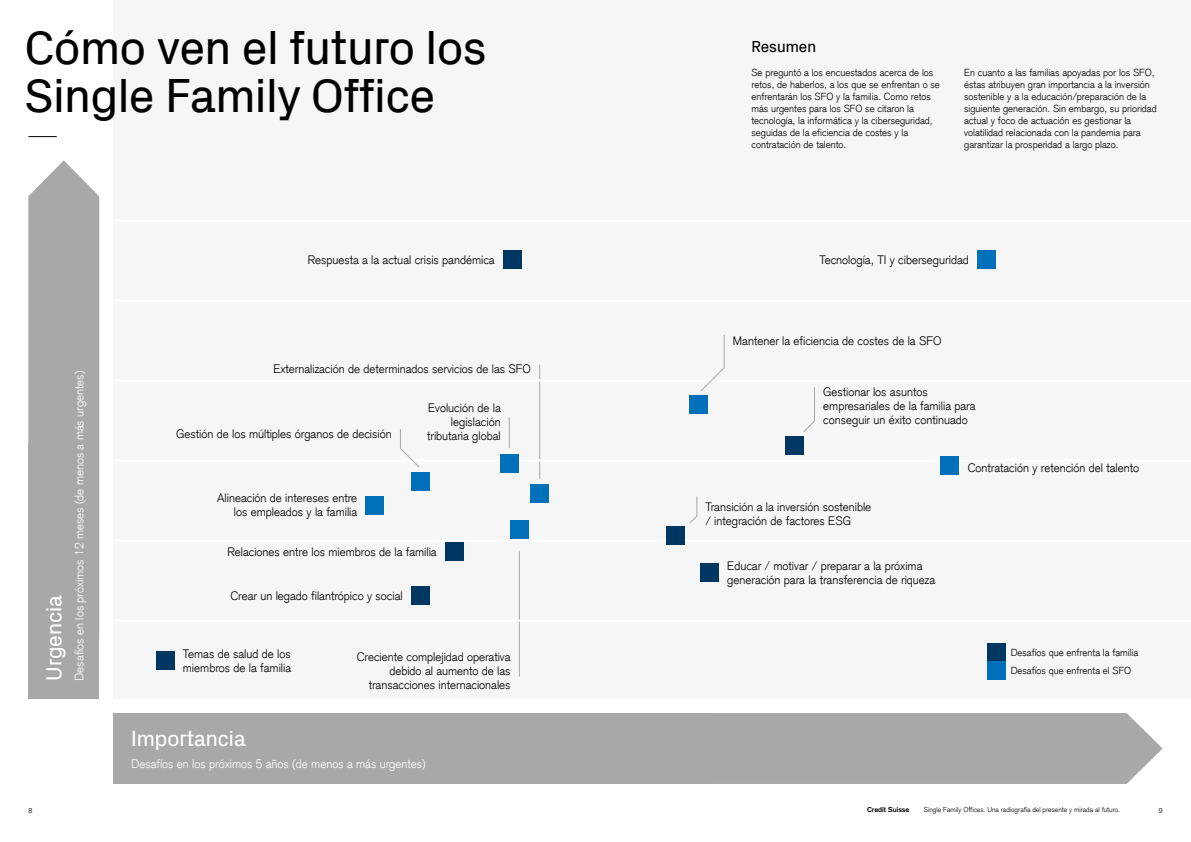
<style>
.page{position:relative;width:1191px;height:842px;background:#fff}
.page>*{position:absolute;margin:0;border:0;box-sizing:border-box;transform-origin:0 0}
.t1{font:48px/48px "Credit Suisse Headline";color:#000}
.t2{font:22px "Credit Suisse Headline";color:#fff}
.t3{font:16px "Credit Suisse Headline";color:#000}
.t4{font:300 12px/14px "Credit Suisse Type";color:#000}
.t5{font:300 12px "Credit Suisse Type";color:#fff}
.t6{font:300 10px/18.4px "Credit Suisse Type";color:#000}
.t7{font:300 7px "Credit Suisse Type";color:#000}
.t8{font:700 7px "Credit Suisse Type";color:#000}
</style>
<div class="page">
<div style="left:113px;top:0;width:1078px;height:699px;background:#f6f6f6"></div>
<div style="left:503px;top:251px;width:18px;height:18px;background:#003662"></div>
<div style="left:510px;top:520px;width:19px;height:19px;background:#0070ba"></div>
<div style="left:977px;top:251px;width:18px;height:18px;background:#0070ba"></div>
<div style="left:689px;top:395px;width:19px;height:18px;background:#0070ba"></div>
<div style="left:531px;top:484px;width:18px;height:19px;background:#0070ba"></div>
<div style="left:366px;top:496px;width:18px;height:18px;background:#0070ba"></div>
<div style="left:445px;top:542px;width:18px;height:18px;background:#003662"></div>
<div style="left:700px;top:563px;width:19px;height:18px;background:#003662"></div>
<div style="left:411px;top:586px;width:18px;height:18px;background:#003662"></div>
<svg style="left:28px;top:136px;width:29px;height:1px"></svg>
<hr style="left:519px;top:551px;width:1px;height:125px;background:#a8a8a7">
<hr style="left:539px;top:364px;width:1px;height:115px;background:#a8a8a7">
<hr style="left:509px;top:417px;width:1px;height:31px;background:#a8a8a7">
<div style="left:785px;top:436px;width:18px;height:19px;background:#003662"></div>
<div style="left:411px;top:472px;width:18px;height:18px;background:#0070ba"></div>
<div style="left:156px;top:652px;width:18px;height:18px;background:#003662"></div>
<div style="left:113px;top:713px;width:596px;height:71px;background:#a8a8a7"></div>
<hr style="left:0;top:219px;width:1191px;height:2px;background:#fff">
<hr style="left:0;top:299px;width:1191px;height:2px;background:#fff">
<hr style="left:0;top:379px;width:1191px;height:2px;background:#fff">
<hr style="left:0;top:459px;width:1191px;height:2px;background:#fff">
<hr style="left:0;top:539px;width:1191px;height:2px;background:#fff">
<hr style="left:0;top:619px;width:1191px;height:2px;background:#fff">
<svg style="left:28px;top:160px;width:71px;height:284px;background:#aeaead"></svg>
<div style="left:709px;top:713px;width:453px;height:71px;background:#a8a8a7"></div>
<div style="left:28px;top:444px;width:71px;height:255px;background:#a8a8a7"></div>
<svg style="left:803px;top:387px;width:12px;height:45px"></svg>
<svg style="left:700px;top:335px;width:24px;height:57px"></svg>
<svg style="left:400px;top:429px;width:20px;height:39px"></svg>
<svg style="left:689px;top:496px;width:8px;height:28px"></svg>
<div style="left:666px;top:526px;width:19px;height:18px;background:#003662"></div>
<div style="left:940px;top:456px;width:19px;height:19px;background:#0070ba"></div>
<div style="left:500px;top:454px;width:18px;height:18px;background:#0070ba"></div>
<div style="left:987px;top:643px;width:18px;height:19px;background:#003662"></div>
<div style="left:987px;top:662px;width:18px;height:18px;background:#0070ba"></div>
<h1 class="t1" style="left:25px;top:21px;width:463px">Cómo ven el futuro los<br>Single Family Office</h1>
<p class="t3" style="left:751px;top:35px;width:66px">Resumen</p>
<p class="t6" style="left:751px;top:64px;width:183px">Se preguntó a los encuestados acerca de los</p>
<p class="t6" style="left:964px;top:64px;width:192px">En cuanto a las familias apoyadas por los SFO,</p>
<p class="t6" style="left:751px;top:76px;width:190px">retos, de haberlos, a los que se enfrentan o se</p>
<p class="t6" style="left:964px;top:76px;width:187px">éstas atribuyen gran importancia a la inversión</p>
<p class="t6" style="left:751px;top:88px;width:181px">enfrentarán los SFO y la familia. Como retos</p>
<p class="t6" style="left:964px;top:88px;width:184px">sostenible y a la educación/preparación de la</p>
<p class="t6" style="left:751px;top:100px;width:164px">más urgentes para los SFO se citaron la</p>
<p class="t6" style="left:964px;top:100px;width:194px">siguiente generación. Sin embargo, su prioridad</p>
<p class="t6" style="left:751px;top:112px;width:183px">tecnología, la informática y la ciberseguridad,</p>
<p class="t6" style="left:964px;top:112px;width:168px">actual y foco de actuación es gestionar la</p>
<p class="t6" style="left:751px;top:124px;width:158px">seguidas de la eficiencia de costes y la</p>
<p class="t6" style="left:964px;top:124px;width:178px">volatilidad relacionada con la pandemia para</p>
<p class="t6" style="left:751px;top:136px;width:96px">contratación de talento.</p>
<p class="t6" style="left:964px;top:136px;width:156px">garantizar la prosperidad a largo plazo.</p>
<p class="t4" style="left:308px;top:253px;width:188px">Respuesta a la actual crisis pandémica</p>
<p class="t4" style="left:819px;top:253px;width:151px">Tecnología, TI y ciberseguridad</p>
<p class="t2" style="left:38px;top:681px;width:87px;rotate:-90deg">Urgencia</p>
<p class="t5" style="left:72px;top:681px;width:311px;rotate:-90deg">Desafíos en los próximos 12 meses (de menos a más urgentes)</p>
<p class="t4" style="left:273px;top:362px;width:259px">Externalización de determinados servicios de las SFO</p>
<p class="t4" style="left:428px;top:401px;width:74px;text-align:right">Evolución de la legislación</p>
<p class="t4" style="left:176px;top:427px;width:217px">Gestión de los múltiples órganos de decisión</p>
<p class="t4" style="left:427px;top:429px;width:75px">tributaria global</p>
<p class="t4" style="left:217px;top:491px;width:142px;text-align:right">Alineación de intereses entre los empleados y la familia</p>
<p class="t4" style="left:227px;top:545px;width:211px">Relaciones entre los miembros de la familia</p>
<p class="t4" style="left:230px;top:588px;width:174px">Crear un legado filantrópico y social</p>
<p class="t4" style="left:733px;top:333px;width:210px">Mantener la eficiencia de costes de la SFO</p>
<p class="t4" style="left:823px;top:384px;width:154px">Gestionar los asuntos empresariales de la familia para conseguir un éxito continuado</p>
<p class="t4" style="left:705px;top:500px;width:167px">Transición a la inversión sostenible / integración de factores ESG</p>
<p class="t4" style="left:727px;top:559px;width:209px">Educar / motivar / preparar a la próxima generación para la transferencia de riqueza</p>
<p class="t4" style="left:967px;top:461px;width:173px">Contratación y retención del talento</p>
<p class="t4" style="left:183px;top:647px;width:110px">Temas de salud de los miembros de la familia</p>
<p class="t6" style="left:1010px;top:643px;width:129px">Desafíos que enfrenta la familia<br>Desafíos que enfrenta el SFO</p>
<p class="t4" style="left:357px;top:650px;width:155px;text-align:right">Creciente complejidad operativa debido al aumento de las transacciones internacionales</p>
<p class="t2" style="left:131px;top:723px;width:116px">Importancia</p>
<p class="t5" style="left:131px;top:757px;width:296px">Desafíos en los próximos 5 años (de menos a más urgentes)</p>
<p class="t7" style="left:28px;top:806px;width:5px">8</p>
<p class="t8" style="left:867px;top:806px;width:44px">Credit Suisse</p>
<p class="t7" style="left:923px;top:806px;width:198px">Single Family Offices. Una radiografía del presente y mirada al futuro.</p>
<p class="t7" style="left:1158px;top:806px;width:5px">9</p>
</div>
